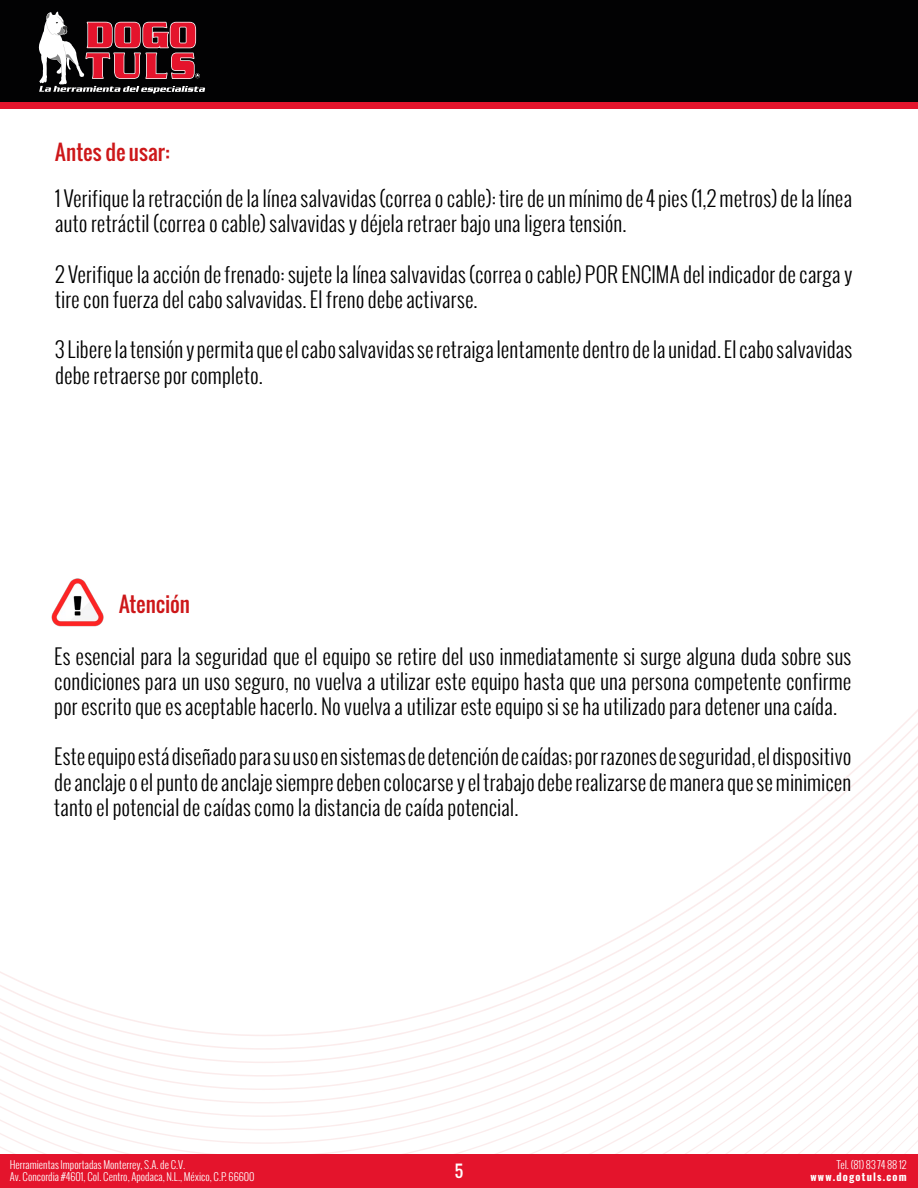
<style>
.page{position:relative;width:918px;height:1188px;background:#fff}
.page>*{position:absolute;margin:0;border:0;box-sizing:border-box;transform-origin:0 0}
.t1{font:300 21px/25.2px "Oswald";color:#000}
.t2{font:21px "Oswald";color:#cd1719}
.t3{font:16.5px "Oswald";color:#fff}
.t4{font:300 10.5px/12.6px "Oswald";color:#fff}
.t5{font:700 10.5px "Oswald";letter-spacing:.11em;color:#fff}
</style>
<div class="page">
<div style="left:0;top:0;width:918px;height:103px;background:#020203"></div>
<div style="left:0;top:102px;width:918px;height:6px;background:#e4142c"></div>
<svg style="left:38px;top:11px;width:167px;height:82px"></svg>
<svg style="left:0;top:849px;width:918px;height:305px"></svg>
<svg style="left:383px;top:862px;width:535px;height:292px"></svg>
<svg style="left:440px;top:876px;width:478px;height:278px"></svg>
<svg style="left:0;top:1143px;width:149px;height:11px"></svg>
<svg style="left:483px;top:889px;width:435px;height:265px"></svg>
<svg style="left:520px;top:902px;width:398px;height:252px"></svg>
<svg style="left:552px;top:916px;width:366px;height:238px"></svg>
<svg style="left:581px;top:929px;width:337px;height:225px"></svg>
<svg style="left:608px;top:943px;width:310px;height:211px"></svg>
<svg style="left:633px;top:956px;width:285px;height:198px"></svg>
<svg style="left:656px;top:970px;width:262px;height:184px"></svg>
<svg style="left:678px;top:983px;width:240px;height:171px"></svg>
<svg style="left:699px;top:997px;width:219px;height:157px"></svg>
<div style="left:0;top:1154px;width:918px;height:34px;background:#e4142c"></div>
<img style="left:51px;top:578px;width:53px;height:49px">
<p class="t2" style="left:55px;top:136px;width:116px">Antes de usar:</p>
<p class="t1" style="left:55px;top:186px;width:799px">1 Verifique la retracción de la línea salvavidas (correa o cable): tire de un mínimo de 4 pies (1,2 metros) de la línea auto retráctil (correa o cable) salvavidas y déjela retraer bajo una ligera tensión.</p>
<p class="t1" style="left:55px;top:261px;width:799px">2 Verifique la acción de frenado: sujete la línea salvavidas (correa o cable) POR ENCIMA del indicador de carga y tire con fuerza del cabo salvavidas. El freno debe activarse.</p>
<p class="t1" style="left:55px;top:337px;width:799px">3 Libere la tensión y permita que el cabo salvavidas se retraiga lentamente dentro de la unidad. El cabo salvavidas debe retraerse por completo.</p>
<p class="t2" style="left:119px;top:588px;width:73px">Atención</p>
<p class="t1" style="left:54px;top:643px;width:799px;text-align:justify">Es esencial para la seguridad que el equipo se retire del uso inmediatamente si surge alguna duda sobre sus condiciones para un uso seguro, no vuelva a utilizar este equipo hasta que una persona competente confirme por escrito que es aceptable hacerlo. No vuelva a utilizar este equipo si se ha utilizado para detener una caída.</p>
<p class="t1" style="left:54px;top:744px;width:799px;text-align:justify">Este equipo está diseñado para su uso en sistemas de detención de caídas; por razones de seguridad, el dispositivo de anclaje o el punto de anclaje siempre deben colocarse y el trabajo debe realizarse de manera que se minimicen tanto el potencial de caídas como la distancia de caída potencial.</p>
<p class="t4" style="left:10px;top:1158px;width:246px">Herramientas Importadas Monterrey, S.A. de C.V.<br>Av. Concordia #4601, Col. Centro, Apodaca, N.L., México, C.P. 66600</p>
<p class="t4" style="left:837px;top:1158px;width:71px">Tel. (81) 83 74 88 12</p>
<p class="t3" style="left:455px;top:1159px;width:10px">5</p>
<p class="t5" style="left:811px;top:1168px;width:98px">www.dogotuls.com</p>
</div>
